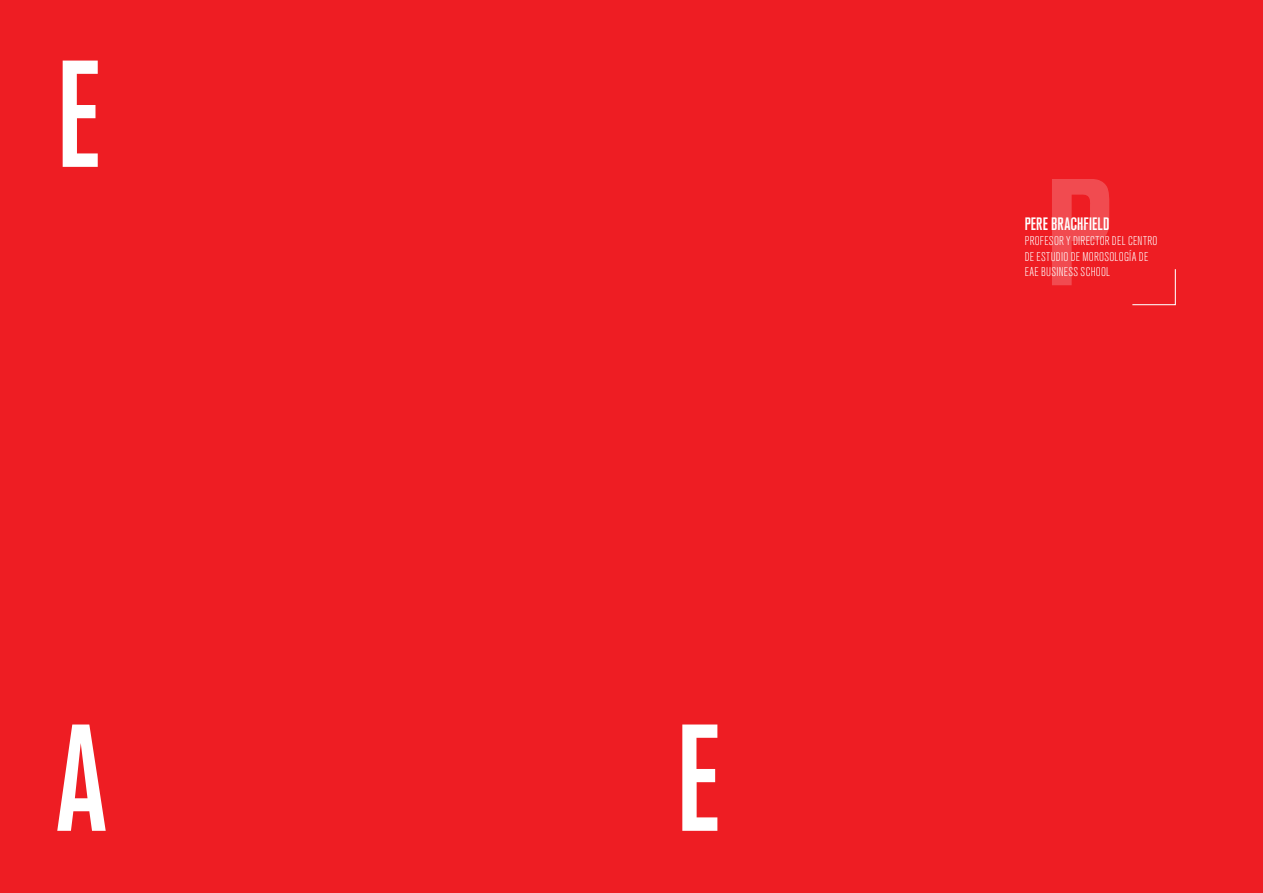
<style>
.page{position:relative;width:1263px;height:893px;background:#ee1d23}
.page>*{position:absolute;margin:0;border:0;box-sizing:border-box;transform-origin:0 0}
.t1{font:500 condensed 150.6px "Akzidenz Grotesk BQ";color:#fff}
.t2{font:700 condensed 150.6px "Akzidenz Grotesk BQ";color:#fff}
.t3{font:500 condensed 17.85px "Akzidenz Grotesk BQ";letter-spacing:.01em;color:#fff}
.t4{font:300 condensed 12.6px/15.1px "Akzidenz Grotesk BQ";letter-spacing:.02em;color:#fff}
</style>
<div class="page">
<svg style="left:1132px;top:269px;width:44px;height:37px"></svg>
<h1 class="t1" style="left:56px;top:30px;width:45px">E</h1>
<h1 class="t1" style="left:56px;top:694px;width:52px">A</h1>
<h1 class="t1" style="left:676px;top:694px;width:45px">E</h1>
<h1 class="t2" style="left:1044px;top:147px;width:70px">P</h1>
<h2 class="t3" style="left:1025px;top:214px;width:86px">PERE BRACHFIELD</h2>
<p class="t4" style="left:1025px;top:234px;width:134px">PROFESOR Y DIRECTOR DEL CENTRO<br>DE ESTUDIO DE MOROSOLOGÍA DE<br>EAE BUSINESS SCHOOL</p>
</div>
